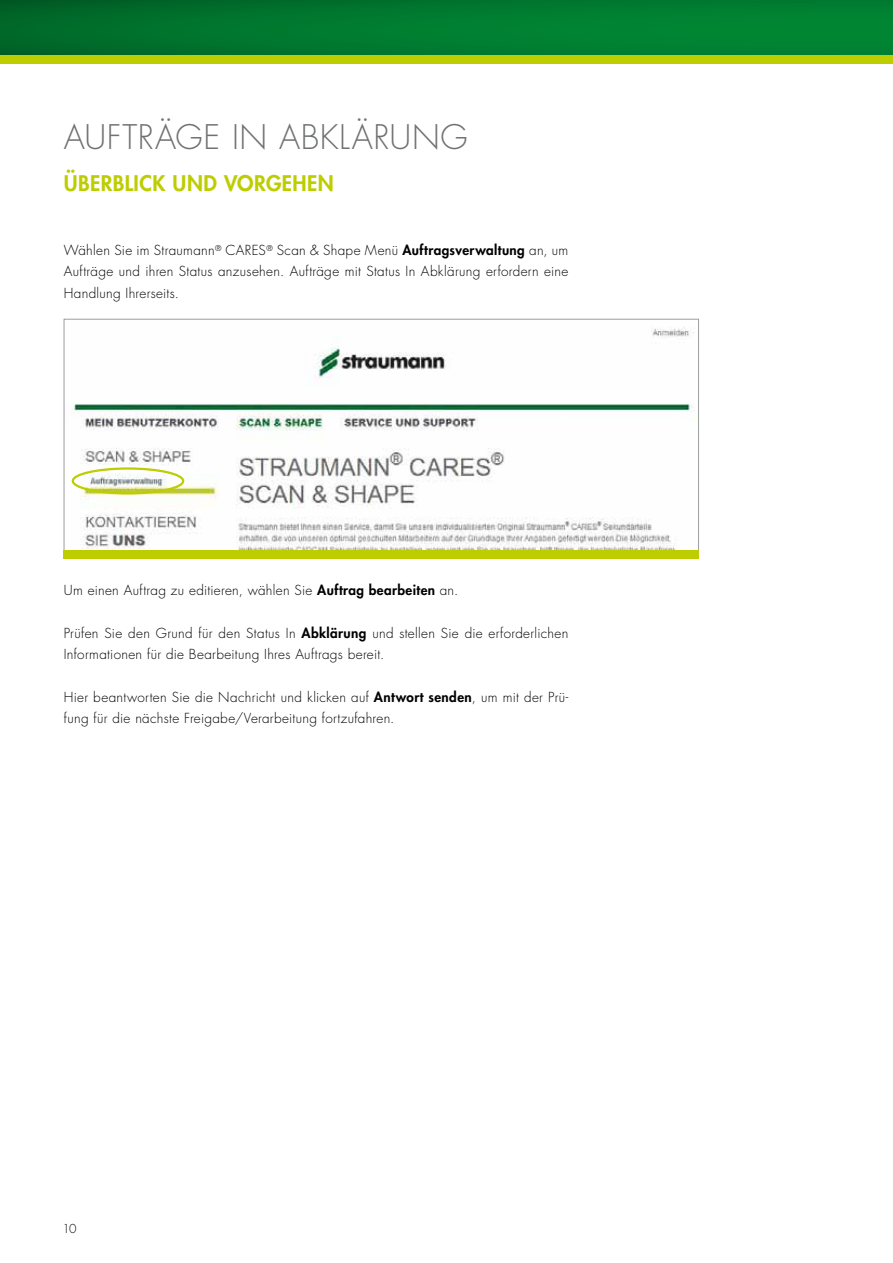
<style>
.page{position:relative;width:893px;height:1263px;background:#fff}
.page>*{position:absolute;margin:0;border:0;box-sizing:border-box;transform-origin:0 0}
.t1{font:300 33px "Futura LT";letter-spacing:.015em;color:#707172}
.t2{font:800 21px "Futura LT";letter-spacing:.02em;color:#bdcd00}
.t3{font:300 13.5px/21.3px "Futura LT";letter-spacing:.025em;color:#000}
.t4{font:300 12px "Futura LT";color:#000}
.s1{font-weight:800}
</style>
<div class="page">
<div style="left:0;top:0;width:893px;height:59px;background:linear-gradient(to right,#00692a,#008834)"></div>
<div style="left:0;top:55px;width:893px;height:9px;background:#bdcd00"></div>
<img style="left:71px;top:327px;width:624px;height:223px">
<div style="left:64px;top:550px;width:635px;height:9px;background:#bdcd00"></div>
<div style="left:72px;top:467px;width:112px;height:27px;border:2px solid #bdcd00;border-radius:50%"></div>
<h1 class="t1" style="left:64px;top:117px;width:39px">AUFTR</h1>
<h1 class="t1" style="left:155px;top:117px;width:243px">ÄGE IN ABKLÄRUNG</h1>
<h2 class="t2" style="left:64px;top:170px;width:272px">Überblick und Vorgehen</h2>
<p class="t3" style="left:64px;top:240px;width:506px;text-align:justify">Wählen Sie im Straumann<sup>®</sup> CARES<sup>®</sup> Scan &amp; Shape Menü <span class="s1">Auftragsverwaltung</span> an, um Aufträge und ihren Status anzusehen. Aufträge mit Status I n Abklärung erfordern eine Handlung I hrerseits.</p>
<p class="t3" style="left:64px;top:580px;width:396px">Um einen Auftrag zu editieren, wählen Sie <span class="s1">Auftrag bearbeiten</span> an.</p>
<p class="t3" style="left:64px;top:623px;width:506px">Prüfen Sie den Grund für den Status I n <span class="s1">Abklärung</span> und stellen Sie die erforderlichen<br>I nformationen für die Bearbeitung I hres Auftrags bereit.</p>
<p class="t3" style="left:64px;top:686px;width:506px">H ier beantworten Sie die Nachricht und klicken auf <span class="s1">Antwort senden</span>, um mit der Prü&shy;fung für die nächste Freigabe/Verarbeitung fortzufahren.</p>
<p class="t4" style="left:62px;top:1221px;width:16px">10</p>
</div>
